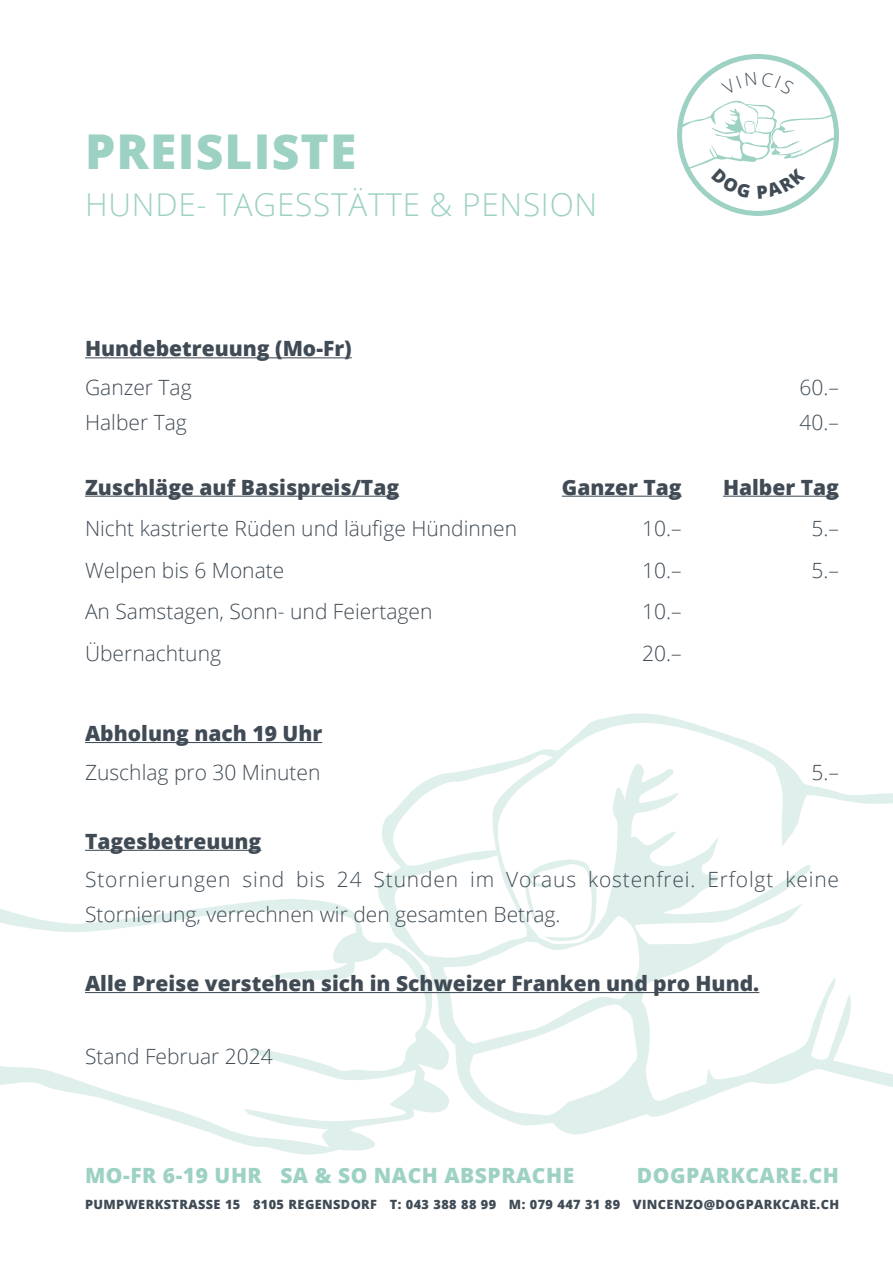
<style>
.page{position:relative;width:893px;height:1263px;background:#fff}
.page>*{position:absolute;margin:0;border:0;box-sizing:border-box;transform-origin:0 0}
.t1{font:800 48px "Open Sans";letter-spacing:.025em;color:#9dd1c4}
.t2{font:300 31.5px "Open Sans";letter-spacing:.025em;color:#9dd1c4}
.t3{font:300 21px "Open Sans";color:#404b55}
.t4{font:800 21px "Open Sans";color:#404b55}
.t5{font:300 21px/34.5px "Open Sans";letter-spacing:.04em;color:#404b55}
.t6{font:800 21px "Open Sans";letter-spacing:.025em;color:#9dd1c4}
.t7{font:800 12.75px "Open Sans";letter-spacing:.03em;color:#404b55}
</style>
<div class="page">
<svg style="left:0;top:899px;width:377px;height:256px"></svg>
<svg style="left:377px;top:713px;width:516px;height:422px"></svg>
<hr style="left:85px;top:357px;width:267px;height:1px;background:#404b55">
<hr style="left:85px;top:742px;width:237px;height:1px;background:#404b55">
<hr style="left:85px;top:850px;width:176px;height:1px;background:#404b55">
<hr style="left:85px;top:992px;width:674px;height:1px;background:#404b55">
<hr style="left:85px;top:496px;width:314px;height:1px;background:#404b55">
<hr style="left:562px;top:496px;width:120px;height:1px;background:#404b55">
<hr style="left:723px;top:496px;width:116px;height:1px;background:#404b55">
<div style="left:677px;top:54px;width:162px;height:162px;border:5px solid #9dd1c4;border-radius:50%"></div>
<svg style="left:680px;top:101px;width:156px;height:97px"></svg>
<h1 class="t1" style="left:85px;top:115px;width:273px">PREISLISTE</h1>
<h2 class="t2" style="left:85px;top:183px;width:514px">HUNDE- TAGESSTÄTTE &amp; PENSION</h2>
<p class="t4" style="left:85px;top:333px;width:268px">Hundebetreuung (Mo-Fr)</p>
<p class="t3" style="left:85px;top:373px;width:108px">Ganzer Tag</p>
<p class="t3" style="left:799px;top:373px;width:41px">60.–</p>
<p class="t3" style="left:85px;top:407px;width:103px">Halber Tag</p>
<p class="t3" style="left:799px;top:407px;width:41px">40.–</p>
<p class="t4" style="left:85px;top:471px;width:316px">Zuschläge auf Basispreis/Tag</p>
<p class="t4" style="left:562px;top:471px;width:121px">Ganzer Tag</p>
<p class="t4" style="left:723px;top:471px;width:117px">Halber Tag</p>
<p class="t3" style="left:85px;top:514px;width:434px">Nicht kastrierte Rüden und läufige Hündinnen</p>
<p class="t3" style="left:642px;top:514px;width:41px">10.–</p>
<p class="t3" style="left:811px;top:514px;width:29px">5.–</p>
<p class="t3" style="left:85px;top:556px;width:201px">Welpen bis 6 Monate</p>
<p class="t3" style="left:642px;top:556px;width:41px">10.–</p>
<p class="t3" style="left:811px;top:556px;width:29px">5.–</p>
<p class="t3" style="left:85px;top:597px;width:349px">An Samstagen, Sonn- und Feiertagen</p>
<p class="t3" style="left:642px;top:597px;width:41px">10.–</p>
<p class="t3" style="left:85px;top:639px;width:137px">Übernachtung</p>
<p class="t3" style="left:642px;top:639px;width:41px">20.–</p>
<p class="t4" style="left:85px;top:717px;width:239px">Abholung nach 19 Uhr</p>
<p class="t3" style="left:85px;top:758px;width:237px">Zuschlag pro 30 Minuten</p>
<p class="t3" style="left:811px;top:758px;width:29px">5.–</p>
<p class="t4" style="left:85px;top:825px;width:178px">Tagesbetreuung</p>
<p class="t5" style="left:85px;top:862px;width:755px">Stornierungen sind bis 24 Stunden im Voraus kostenfrei. Erfolgt keine<br>Stornierung, verrechnen wir den gesamten Betrag.</p>
<p class="t4" style="left:85px;top:967px;width:676px">Alle Preise verstehen sich in Schweizer Franken und pro Hund.</p>
<p class="t3" style="left:85px;top:1042px;width:189px">Stand Februar 2024</p>
<p class="t6" style="left:85px;top:1160px;width:491px">MO-FR 6-19 UHR SA &amp; SO NACH ABSPRACHE</p>
<p class="t6" style="left:637px;top:1160px;width:204px">DOGPARKCARE.CH</p>
<p class="t7" style="left:85px;top:1194px;width:755px">PUMPWERKSTRASSE 15 8105 REGENSDORF T: 043 388 88 99 M: 079 447 31 89 VINCENZO@DOGPARKCARE.CH</p>
</div>
